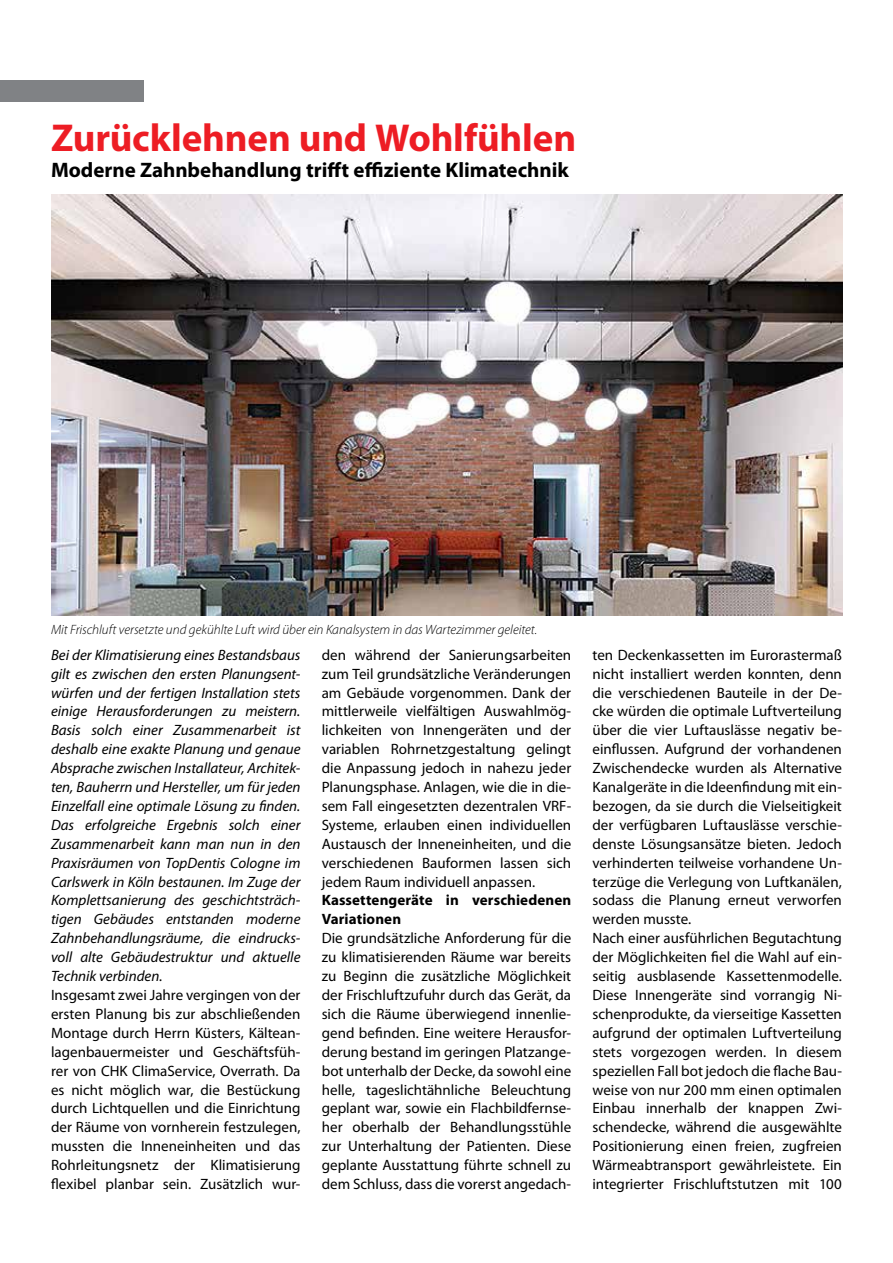
<style>
.page{position:relative;width:893px;height:1263px;background:#fff}
.page>*{position:absolute;margin:0;border:0;box-sizing:border-box;transform-origin:0 0}
.t1{font:700 39px "Myriad Pro";letter-spacing:-.005em;color:#ed1d24}
.t2{font:700 21px "Myriad Pro";letter-spacing:-.005em;color:#000}
.t3{font:15px/18.9px "Myriad Pro";color:#000;text-align:justify}
.t4{font:italic 15px/18.9px "Myriad Pro";color:#000;text-align:justify}
.t5{font:700 15px/18.9px "Myriad Pro";letter-spacing:.005em;color:#000}
.t6{font:italic 300 13.5px "Myriad Pro";color:#000}
</style>
<div class="page">
<div style="left:0;top:80px;width:143px;height:21px;background:#808285"></div>
<img style="left:51px;top:194px;width:792px;height:421px">
<h1 class="t1" style="left:51px;top:112px;width:527px">Zurücklehnen und Wohlfühlen</h1>
<h2 class="t2" style="left:51px;top:157px;width:519px">Moderne Zahnbehandlung trifft effiziente Klimatechnik</h2>
<p class="t6" style="left:51px;top:621px;width:488px">Mit Frischluft versetzte und gekühlte Luft wird über ein Kanalsystem in das Wartezimmer geleitet.</p>
<p class="t4" style="left:51px;top:645px;width:251px">Bei der Klimatisierung eines Bestandsbaus gilt es zwischen den ersten Planungsent&shy;würfen und der fertigen Installation stets einige Herausforderungen zu meistern.<br>Basis solch einer Zusammenarbeit ist deshalb eine exakte Planung und genaue Absprache zwischen Installateur, Architek&shy;ten, Bauherrn und Hersteller, um für jeden Einzelfall eine optimale Lösung zu finden.<br>Das erfolgreiche Ergebnis solch einer Zusammenarbeit kann man nun in den Praxisräumen von TopDentis Cologne im Carlswerk in Köln bestaunen. Im Zuge der Komplettsanierung des geschichtsträch&shy;tigen Gebäudes entstanden moderne Zahnbehandlungsräume, die eindrucks&shy;voll alte Gebäudestruktur und aktuelle Technik verbinden.</p>
<p class="t3" style="left:51px;top:985px;width:251px">Insgesamt zwei Jahre vergingen von der ersten Planung bis zur abschließenden Montage durch Herrn Küsters, Kältean&shy;lagenbauermeister und Geschäftsfüh&shy;rer von CHK ClimaService, Overrath. Da es nicht möglich war, die Bestückung durch Lichtquellen und die Einrichtung der Räume von vornherein festzulegen, mussten die Inneneinheiten und das Rohrleitungsnetz der Klimatisierung flexibel planbar sein. Zusätzlich wur-</p>
<p class="t3" style="left:322px;top:645px;width:251px">den während der Sanierungsarbeiten zum Teil grundsätzliche Veränderungen am Gebäude vorgenommen. Dank der mittlerweile vielfältigen Auswahlmög&shy;lichkeiten von Innengeräten und der variablen Rohrnetzgestaltung gelingt die Anpassung jedoch in nahezu jeder Planungsphase. Anlagen, wie die in die&shy;sem Fall eingesetzten dezentralen VRF-Systeme, erlauben einen individuellen Austausch der Inneneinheiten, und die verschiedenen Bauformen lassen sich jedem Raum individuell anpassen.</p>
<p class="t5" style="left:322px;top:890px;width:251px">Kassettengeräte in verschiedenen<br>Variationen</p>
<p class="t3" style="left:322px;top:928px;width:251px">Die grundsätzliche Anforderung für die zu klimatisierenden Räume war bereits zu Beginn die zusätzliche Möglichkeit der Frischluftzufuhr durch das Gerät, da sich die Räume überwiegend innenlie&shy;gend befinden. Eine weitere Herausfor&shy;derung bestand im geringen Platzange&shy;bot unterhalb der Decke, da sowohl eine helle, tageslichtähnliche Beleuchtung geplant war, sowie ein Flachbildfernse&shy;her oberhalb der Behandlungsstühle zur Unterhaltung der Patienten. Diese geplante Ausstattung führte schnell zu dem Schluss, dass die vorerst angedach-</p>
<p class="t3" style="left:592px;top:645px;width:251px;text-align:left">ten Deckenkassetten im Eurorastermaß nicht installiert werden konnten, denn die verschiedenen Bauteile in der De&shy;cke würden die optimale Luftverteilung über die vier Luftauslässe negativ be&shy;einflussen. Aufgrund der vorhandenen Zwischendecke wurden als Alternative Kanalgeräte in die Ideenfindung mit ein&shy;bezogen, da sie durch die Vielseitigkeit der verfügbaren Luftauslässe verschie&shy;denste Lösungsansätze bieten. Jedoch verhinderten teilweise vorhandene Un&shy;terzüge die Verlegung von Luftkanälen, sodass die Planung erneut verworfen werden musste.<br>Nach einer ausführlichen Begutachtung der Möglichkeiten fiel die Wahl auf ein&shy;seitig ausblasende Kassettenmodelle.<br>Diese Innengeräte sind vorrangig Ni&shy;schenprodukte, da vierseitige Kassetten aufgrund der optimalen Luftverteilung stets vorgezogen werden. In diesem speziellen Fall bot jedoch die flache Bau&shy;weise von nur 200 mm einen optimalen Einbau innerhalb der knappen Zwi&shy;schendecke, während die ausgewählte Positionierung einen freien, zugfreien Wärmeabtransport gewährleistete. Ein integrierter Frischluftstutzen mit 100</p>
</div>
